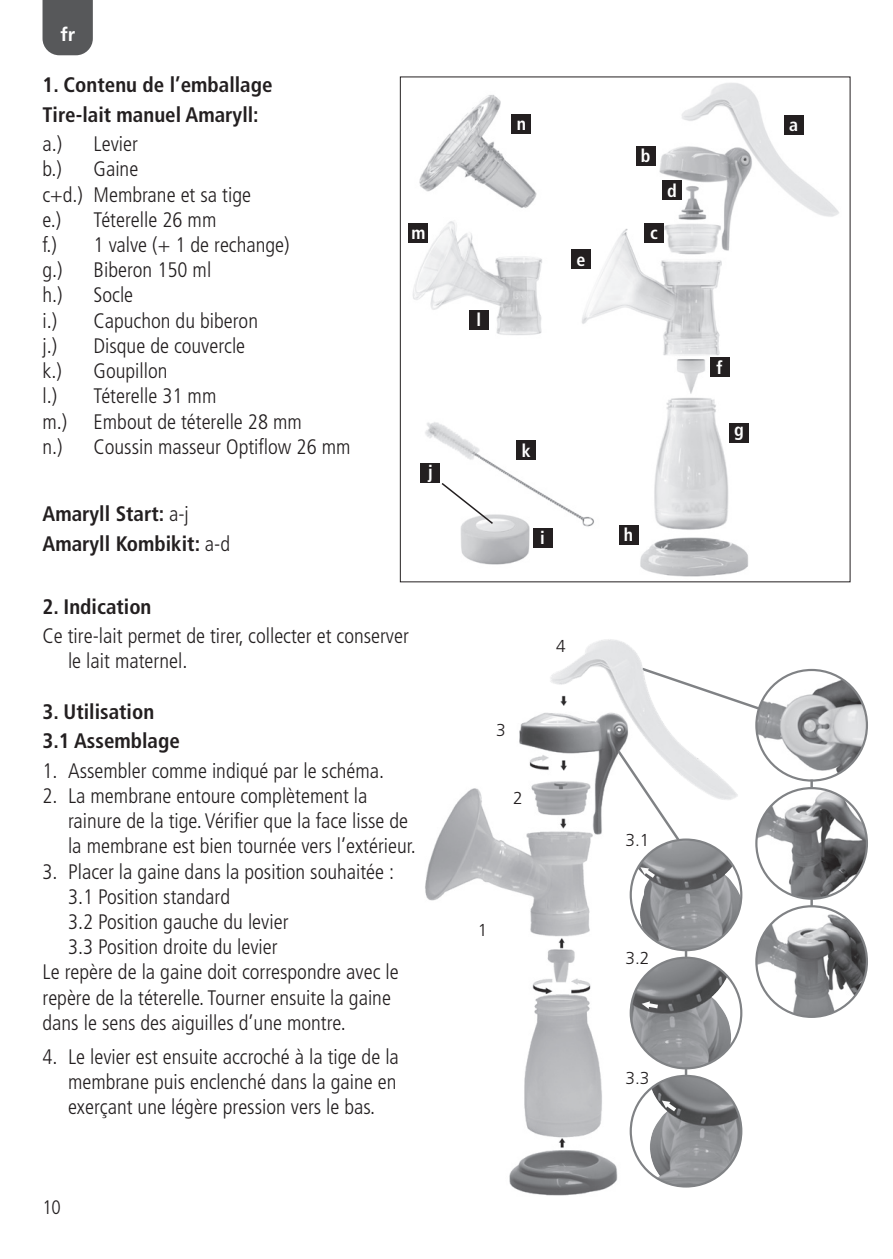
<style>
.page{position:relative;width:893px;height:1259px;background:#fff}
.page>*{position:absolute;margin:0;border:0;box-sizing:border-box;transform-origin:0 0}
.t1{font:300 condensed 21px/25.2px "Frutiger LT Std";color:#231f20}
.t2{font:700 condensed 21px/29.4px "Frutiger LT Std";color:#231f20}
.t3{font:300 condensed 19.5px "Frutiger LT Std";color:#231f20}
.t4{font:700 18.9px "Frutiger LT Std";color:#fff}
.t5{font:700 condensed 18px "Frutiger LT Std";color:#fff}
.t6{font:300 17.4px "Frutiger LT Std";color:#231f20}
.s1{font-weight:300}
</style>
<div class="page">
<div style="left:43px;top:0;width:50px;height:55px;background:#57585a"></div>
<img style="left:408px;top:83px;width:431px;height:494px">
<div style="left:784px;top:115px;width:19px;height:20px;background:#231f20"></div>
<div style="left:636px;top:146px;width:19px;height:19px;background:#231f20"></div>
<div style="left:644px;top:223px;width:20px;height:20px;background:#231f20"></div>
<div style="left:662px;top:181px;width:20px;height:19px;background:#231f20"></div>
<div style="left:571px;top:250px;width:20px;height:19px;background:#231f20"></div>
<div style="left:710px;top:358px;width:19px;height:19px;background:#231f20"></div>
<div style="left:729px;top:423px;width:20px;height:20px;background:#231f20"></div>
<div style="left:619px;top:525px;width:19px;height:20px;background:#231f20"></div>
<div style="left:533px;top:528px;width:19px;height:20px;background:#231f20"></div>
<div style="left:421px;top:463px;width:19px;height:20px;background:#231f20"></div>
<div style="left:517px;top:441px;width:19px;height:19px;background:#231f20"></div>
<div style="left:512px;top:114px;width:19px;height:20px;background:#231f20"></div>
<div style="left:409px;top:223px;width:19px;height:19px;background:#231f20"></div>
<div style="left:469px;top:310px;width:20px;height:19px;background:#231f20"></div>
<svg style="left:440px;top:481px;width:55px;height:44px"></svg>
<hr style="left:685px;top:949px;width:2px;height:127px;background:#808285">
<hr style="left:810px;top:779px;width:3px;height:128px;background:#808285">
<img style="left:425px;top:722px;width:249px;height:474px">
<img style="left:526px;top:639px;width:226px;height:170px">
<svg style="left:649px;top:1089px;width:1px;height:18px"></svg>
<img style="left:756px;top:670px;width:111px;height:105px">
<div style="left:755px;top:669px;width:113px;height:112px;border:2px solid #808285;border-radius:50%"></div>
<img style="left:756px;top:788px;width:111px;height:110px;border-radius:55px">
<div style="left:755px;top:787px;width:113px;height:113px;border:2px solid #808285;border-radius:50%"></div>
<img style="left:756px;top:909px;width:111px;height:108px">
<div style="left:755px;top:905px;width:113px;height:113px;border:2px solid #808285;border-radius:50%"></div>
<img style="left:631px;top:957px;width:100px;height:111px">
<div style="left:630px;top:956px;width:112px;height:113px;border:2px solid #808285;border-radius:50%"></div>
<img style="left:638px;top:868px;width:103px;height:82px">
<div style="left:630px;top:838px;width:112px;height:113px;border:2px solid #808285;border-radius:50%"></div>
<img style="left:650px;top:1088px;width:17px;height:70px">
<div style="left:630px;top:1074px;width:112px;height:113px;border:2px solid #808285;border-radius:50%"></div>
<svg style="left:615px;top:748px;width:67px;height:96px"></svg>
<img style="left:552px;top:756px;width:21px;height:16px">
<img style="left:552px;top:691px;width:21px;height:16px">
<img style="left:640px;top:867px;width:15px;height:11px">
<img style="left:642px;top:1001px;width:16px;height:8px">
<img style="left:662px;top:1100px;width:14px;height:11px">
<p class="t4" style="left:60px;top:24px;width:16px">fr</p>
<p class="t2" style="left:43px;top:70px;width:232px">1. Contenu de l’emballage<br>Tire-lait manuel Amaryll:</p>
<p class="t1" style="left:43px;top:132px;width:21px">a.)</p>
<p class="t1" style="left:94px;top:132px;width:46px">Levier</p>
<p class="t1" style="left:43px;top:157px;width:21px">b.)</p>
<p class="t1" style="left:43px;top:157px;width:210px;text-indent:51px">Gaine<br>c+d.) Membrane et sa tige e.)</p>
<p class="t1" style="left:94px;top:207px;width:124px">Téterelle 26 mm</p>
<p class="t1" style="left:43px;top:232px;width:16px">f.)</p>
<p class="t1" style="left:94px;top:232px;width:198px">1 valve (+ 1 de rechange)</p>
<p class="t1" style="left:43px;top:258px;width:22px">g.)</p>
<p class="t1" style="left:94px;top:258px;width:119px">Biberon 150 ml</p>
<p class="t1" style="left:43px;top:283px;width:22px">h.)</p>
<p class="t1" style="left:94px;top:283px;width:41px">Socle</p>
<p class="t1" style="left:43px;top:308px;width:16px">i.)</p>
<p class="t1" style="left:94px;top:308px;width:166px">Capuchon du biberon</p>
<p class="t1" style="left:43px;top:333px;width:16px">j.)</p>
<p class="t1" style="left:94px;top:333px;width:153px">Disque de couvercle</p>
<p class="t1" style="left:43px;top:358px;width:21px">k.)</p>
<p class="t1" style="left:94px;top:358px;width:75px">Goupillon</p>
<p class="t1" style="left:43px;top:384px;width:16px">l.)</p>
<p class="t1" style="left:43px;top:384px;width:261px;text-indent:51px">Téterelle 31 mm<br>m.) Embout de téterelle 28 mm n.)</p>
<p class="t1" style="left:94px;top:434px;width:259px">Coussin masseur Optiflow 26 mm</p>
<p class="t2" style="left:43px;top:499px;width:189px">Amaryll Start: <span class="s1">a-j<br></span>Amaryll Kombikit: <span class="s1">a-d</span></p>
<p class="t5" style="left:411px;top:222px;width:16px">m</p>
<p class="t5" style="left:428px;top:461px;width:6px">j</p>
<p class="t2" style="left:43px;top:592px;width:111px">2. Indication</p>
<p class="t1" style="left:68px;top:623px;width:342px;text-indent:-26px">Ce tire-lait permet de tirer, collecter et conserver le lait maternel.</p>
<p class="t2" style="left:43px;top:697px;width:139px">3. Utilisation<br>3.1 Assemblage</p>
<p class="t1" style="left:43px;top:758px;width:343px">1. Assembler comme indiqué par le schéma.</p>
<p class="t1" style="left:68px;top:783px;width:349px;text-indent:-26px">2. La membrane entoure complètement la rainure de la tige. Vérifier que la face lisse de la membrane est bien tournée vers l’extérieur.</p>
<p class="t1" style="left:43px;top:859px;width:353px">3. Placer la gaine dans la position souhaitée :</p>
<p class="t1" style="left:68px;top:884px;width:164px">3.1 Position standard</p>
<p class="t1" style="left:68px;top:909px;width:222px">3.2 Position gauche du levier</p>
<p class="t1" style="left:68px;top:934px;width:211px">3.3 Position droite du levier</p>
<p class="t1" style="left:43px;top:960px;width:358px">Le repère de la gaine doit correspondre avec le</p>
<p class="t1" style="left:43px;top:985px;width:350px">repère de la téterelle. Tourner ensuite la gaine</p>
<p class="t1" style="left:43px;top:1010px;width:305px">dans le sens des aiguilles d’une montre.</p>
<p class="t1" style="left:68px;top:1044px;width:332px;text-align:justify;text-indent:-26px">4. Le levier est ensuite accroché à la tige de la membrane puis enclenché dans la gaine en exerçant une légère pression vers le bas.</p>
<p class="t3" style="left:43px;top:1196px;width:20px">10</p>
<p class="t5" style="left:517px;top:113px;width:11px">n</p>
<p class="t5" style="left:476px;top:309px;width:6px">l</p>
<p class="t5" style="left:576px;top:249px;width:10px">e</p>
<p class="t5" style="left:641px;top:145px;width:11px">b</p>
<p class="t5" style="left:667px;top:180px;width:11px">d</p>
<p class="t5" style="left:650px;top:222px;width:9px">c</p>
<p class="t5" style="left:522px;top:440px;width:10px">k</p>
<p class="t5" style="left:540px;top:527px;width:6px">i</p>
<p class="t5" style="left:624px;top:524px;width:11px">h</p>
<p class="t6" style="left:496px;top:720px;width:11px">3</p>
<p class="t6" style="left:513px;top:788px;width:11px">2</p>
<p class="t6" style="left:556px;top:636px;width:11px">4</p>
<p class="t6" style="left:478px;top:919px;width:11px">1</p>
<p class="t6" style="left:625px;top:830px;width:26px">3.1</p>
<p class="t6" style="left:625px;top:948px;width:26px">3.2</p>
<p class="t5" style="left:716px;top:357px;width:7px">f</p>
<p class="t5" style="left:734px;top:419px;width:11px">g</p>
<p class="t6" style="left:625px;top:1068px;width:26px">3.3</p>
<p class="t5" style="left:789px;top:114px;width:10px">a</p>
</div>
